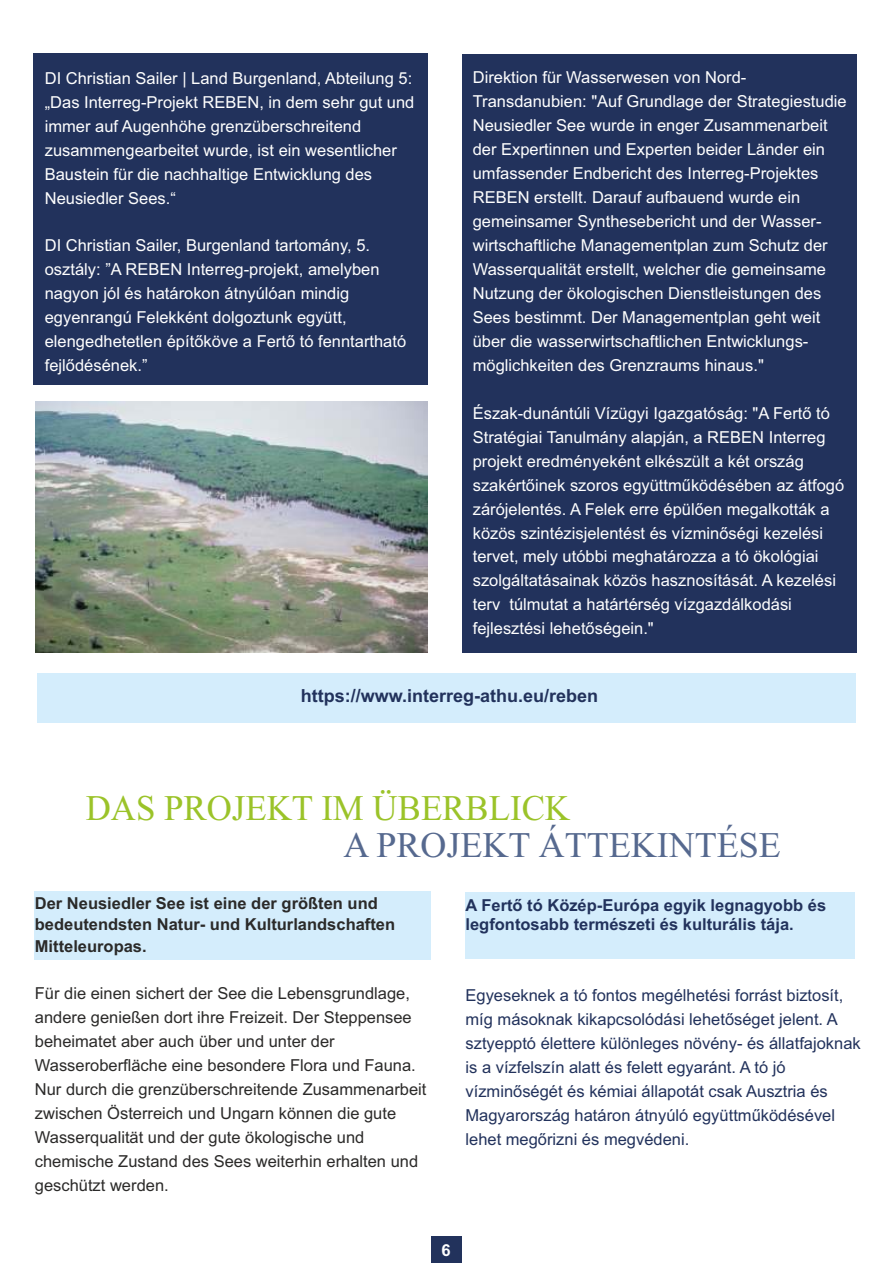
<style>
.page{position:relative;width:893px;height:1263px;background:#fff}
.page>*{position:absolute;margin:0;border:0;box-sizing:border-box;transform-origin:0 0}
.t1{font:36px "Times New Roman";color:#9bc329}
.t2{font:36px "Times New Roman";color:#56698f}
.t3{font:700 18px "Arial";color:#22325c}
.t4{font:16.5px/24px "Arial";color:#fefefe}
.t5{font:16.5px/24px "Arial";color:#2b2a29}
.t6{font:16.5px/24px "Arial";color:#22325c}
.t7{font:700 16.5px/21.1px "Arial";color:#2b2a29}
.t8{font:700 16.5px/18.5px "Arial";color:#22325c}
.t9{font:700 16.5px "Arial";color:#fefefe}
</style>
<div class="page">
<img style="left:35px;top:402px;width:392px;height:250px">
<div style="left:33px;top:53px;width:394px;height:332px;background:#22325c"></div>
<div style="left:38px;top:673px;width:818px;height:50px;background:#d4edfc"></div>
<div style="left:431px;top:1236px;width:30px;height:27px;background:#22325c"></div>
<div style="left:462px;top:54px;width:394px;height:599px;background:#22325c"></div>
<div style="left:35px;top:891px;width:396px;height:68px;background:#d4edfc"></div>
<div style="left:465px;top:892px;width:390px;height:67px;background:#d4edfc"></div>
<p class="t4" style="left:45px;top:67px;width:371px">DI Christian Sailer | Land Burgenland, Abteilung 5: „Das Interreg-Projekt REBEN, in dem sehr gut und immer auf Augenhöhe grenzüberschreitend zusammengearbeitet wurde, ist ein wesentlicher Baustein für die nachhaltige Entwicklung des Neusiedler Sees.“</p>
<p class="t4" style="left:45px;top:235px;width:363px">DI Christian Sailer, Burgenland tartomány, 5. osztály: ”A REBEN Interreg-projekt, amelyben nagyon jól és határokon átnyúlóan mindig egyenrangú Felekként dolgoztunk együtt, elengedhetetlen építőköve a Fertő tó fenntartható fejlődésének.”</p>
<p class="t4" style="left:473px;top:67px;width:375px">Direktion für Wasserwesen von Nord-Transdanubien: "Auf Grundlage der Strategiestudie Neusiedler See wurde in enger Zusammenarbeit der Expertinnen und Experten beider Länder ein umfassender Endbericht des Interreg-Projektes REBEN erstellt. Darauf aufbauend wurde ein gemeinsamer Synthesebericht und der Wasser&shy;wirtschaftliche Managementplan zum Schutz der Wasserqualität erstellt, welcher die gemeinsame Nutzung der ökologischen Dienstleistungen des Sees bestimmt. Der Managementplan geht weit über die wasserwirtschaftlichen Entwicklungs&shy;möglichkeiten des Grenzraums hinaus."</p>
<p class="t4" style="left:473px;top:402px;width:373px">Észak-dunántúli Vízügyi Igazgatóság: "A Fertő tó Stratégiai Tanulmány alapján, a REBEN Interreg projekt eredményeként elkészült a két ország szakértőinek szoros együttműködésében az átfogó zárójelentés. A Felek erre épülően megalkották a közös szintézisjelentést és vízminőségi kezelési tervet, mely utóbbi meghatározza a tó ökológiai szolgáltatásainak közös hasznosítását. A kezelési terv túlmutat a határtérség vízgazdálkodási fejlesztési lehetőségein."</p>
<p class="t3" style="left:301px;top:689px;width:299px">https://www.interreg-athu.eu/reben</p>
<h1 class="t1" style="left:86px;top:795px;width:486px">DAS PROJEKT IM ÜBERBLICK</h1>
<h1 class="t2" style="left:343px;top:832px;width:439px">A PROJEKT ÁTTEKINTÉSE</h1>
<p class="t7" style="left:35px;top:894px;width:362px">Der Neusiedler See ist eine der größten und bedeutendsten Natur- und Kulturlandschaften<br>Mitteleuropas.</p>
<p class="t5" style="left:35px;top:983px;width:393px">Für die einen sichert der See die Lebensgrundlage, andere genießen dort ihre Freizeit. Der Steppensee beheimatet aber auch über und unter der Wasseroberfläche eine besondere Flora und Fauna.<br>Nur durch die grenzüberschreitende Zusammenarbeit zwischen Österreich und Ungarn können die gute Wasserqualität und der gute ökologische und chemische Zustand des Sees weiterhin erhalten und geschützt werden.</p>
<p class="t6" style="left:465px;top:985px;width:397px">Egyeseknek a tó fontos megélhetési forrást biztosít, míg másoknak kikapcsolódási lehetőséget jelent. A sztyepptó élettere különleges növény- és állatfajoknak is a vízfelszín alatt és felett egyaránt. A tó jó vízminőségét és kémiai állapotát csak Ausztria és Magyarország határon átnyúló együttműködésével lehet megőrizni és megvédeni.</p>
<p class="t8" style="left:465px;top:898px;width:362px">A Fertő tó Közép-Európa egyik legnagyobb és legfontosabb természeti és kulturális tája.</p>
<p class="t9" style="left:442px;top:1244px;width:11px">6</p>
</div>
